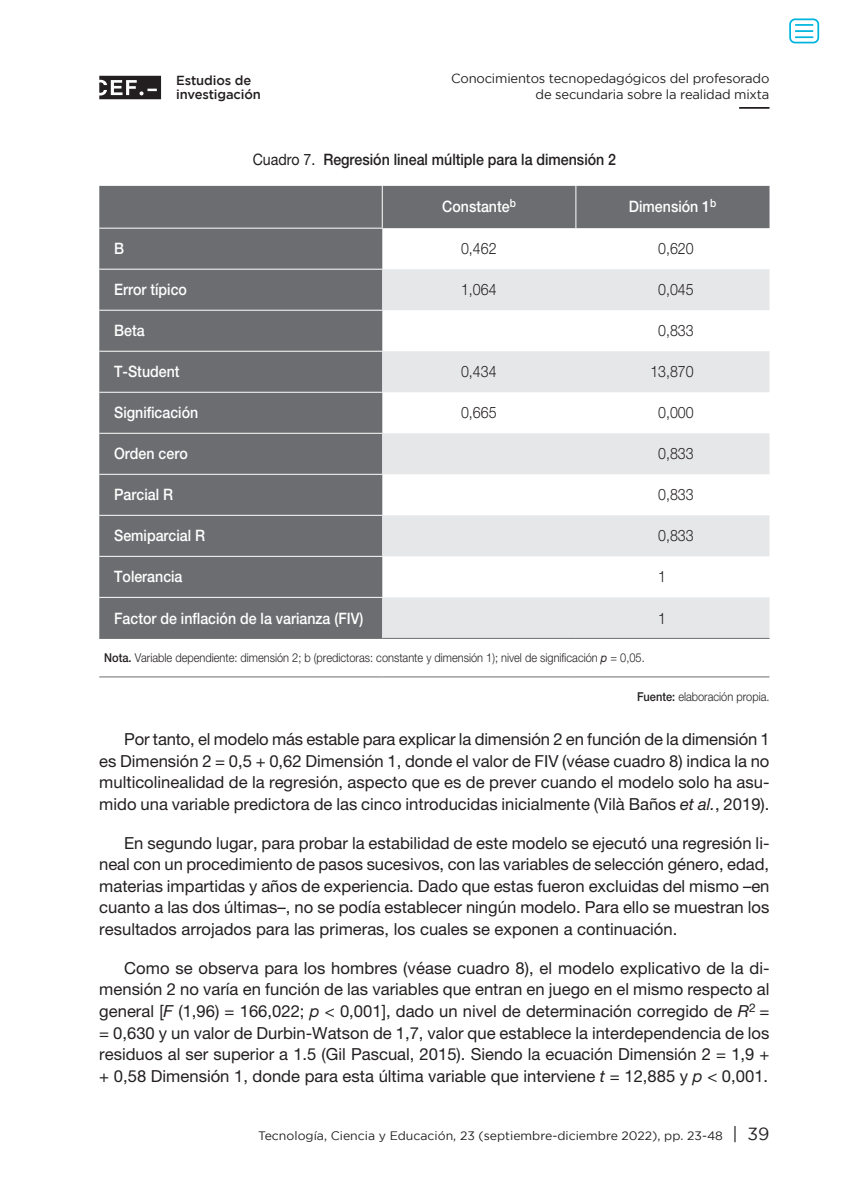
<style>
.page{position:relative;width:844px;height:1191px;background:#fff}
.page>*{position:absolute;margin:0;border:0;box-sizing:border-box;transform-origin:0 0}
.texto_normal{font:16.62px/21.5px "Helvetica Neue LT Std";color:#231f20;text-align:justify}
.texto_normal__espaci{font:16.62px/21.5px "Helvetica Neue LT Std";color:#231f20;text-align:justify}
.Cabeceras_tablas_y_g{font:500 15.75px "Helvetica Neue LT Std";color:#fff;scale:.9 1}
.Tablas_y_gráficos{font:300 15.75px "Helvetica Neue LT Std";color:#231f20;scale:.9 1}
.Tablas_título{font:500 15.75px "Helvetica Neue LT Std";color:#231f20;scale:.9 1}
.t1{font:13.12px/16.6px "Gotham";letter-spacing:-.015em;color:#231f20;text-align:right}
.t2{font:500 13.12px/14.2px "Gotham";letter-spacing:-.01em;color:#231f20}
.nota_Tablas{font:300 12.25px "Helvetica Neue LT Std";color:#231f20;scale:.9 1}
.t3{font:12.25px "Gotham";color:#231f20}
.Fuente_tablas_y_graf{font:300 12.25px "Helvetica Neue LT Std";color:#231f20;scale:.9 1}
.s1{font-weight:400}
.s2{font-weight:500}
.s3{font-weight:400;font-style:italic}
.s4{font-style:italic}
.s5{font-size:17.5px}
</style>
<div class="page">
<svg style="left:99px;top:76px;width:62px;height:23px"></svg>
<hr style="left:739px;top:107px;width:30px;height:2px;background:#231f20">
<svg style="left:99px;top:186px;width:670px;height:452px;background:#7b7c7f"></svg>
<svg style="left:382px;top:269px;width:387px;height:369px;fill:#e6e7e9"></svg>
<svg style="left:99px;top:677px;width:670px;height:1px"></svg>
<hr style="left:382px;top:186px;width:1px;height:42px;background:#fff">
<hr style="left:575px;top:186px;width:1px;height:42px;background:#fff">
<hr style="left:99px;top:228px;width:283px;height:1px;background:#fff">
<hr style="left:99px;top:269px;width:283px;height:1px;background:#fff">
<hr style="left:99px;top:310px;width:283px;height:1px;background:#fff">
<hr style="left:99px;top:351px;width:283px;height:1px;background:#fff">
<hr style="left:99px;top:392px;width:283px;height:1px;background:#fff">
<hr style="left:99px;top:433px;width:283px;height:1px;background:#fff">
<hr style="left:99px;top:474px;width:283px;height:1px;background:#fff">
<hr style="left:99px;top:515px;width:283px;height:1px;background:#fff">
<hr style="left:99px;top:556px;width:283px;height:1px;background:#fff">
<hr style="left:99px;top:597px;width:283px;height:1px;background:#fff">
<hr style="left:99px;top:638px;width:283px;height:1px;background:#6c6d70">
<hr style="left:382px;top:638px;width:193px;height:1px;background:#6c6d70">
<hr style="left:575px;top:638px;width:194px;height:1px;background:#6c6d70">
<hr style="left:99px;top:676px;width:283px;height:1px;background:#6c6d70">
<hr style="left:382px;top:676px;width:193px;height:1px;background:#6c6d70">
<hr style="left:575px;top:676px;width:194px;height:1px;background:#6c6d70">
<div style="left:789px;top:18px;width:30px;height:25px;border:2px solid #00b6de;border-radius:5px"></div>
<svg style="left:795px;top:24px;width:18px;height:14px"></svg>
<p class="t2" style="left:176px;top:73px;width:86px">Estudios de investigación</p>
<p class="t1" style="left:451px;top:69px;width:320px">Conocimientos tecnopedagógicos del profesorado de secundaria sobre la realidad mixta</p>
<p class="Tablas_título" style="left:252px;top:150px;width:405px"><span class="s1">Cuadro 7.</span> Regresión lineal múltiple para la dimensión 2</p>
<p class="Cabeceras_tablas_y_g" style="left:442px;top:197px;width:83px">Constante<sup>b</sup></p>
<p class="Cabeceras_tablas_y_g" style="left:628px;top:197px;width:99px">Dimensión 1<sup>b</sup></p>
<p class="Cabeceras_tablas_y_g" style="left:114px;top:239px;width:13px">B</p>
<p class="Tablas_y_gráficos" style="left:461px;top:239px;width:41px">0,462</p>
<p class="Tablas_y_gráficos" style="left:658px;top:239px;width:41px">0,620</p>
<p class="Cabeceras_tablas_y_g" style="left:114px;top:280px;width:82px">Error típico</p>
<p class="Tablas_y_gráficos" style="left:461px;top:280px;width:41px">1,064</p>
<p class="Tablas_y_gráficos" style="left:658px;top:280px;width:41px">0,045</p>
<p class="Cabeceras_tablas_y_g" style="left:114px;top:321px;width:35px">Beta</p>
<p class="Tablas_y_gráficos" style="left:658px;top:321px;width:41px">0,833</p>
<p class="Cabeceras_tablas_y_g" style="left:114px;top:362px;width:74px">T-Student</p>
<p class="Tablas_y_gráficos" style="left:461px;top:362px;width:41px">0,434</p>
<p class="Tablas_y_gráficos" style="left:650px;top:362px;width:50px">13,870</p>
<p class="Cabeceras_tablas_y_g" style="left:114px;top:403px;width:95px">Significación</p>
<p class="Tablas_y_gráficos" style="left:461px;top:403px;width:41px">0,665</p>
<p class="Tablas_y_gráficos" style="left:658px;top:403px;width:41px">0,000</p>
<p class="Cabeceras_tablas_y_g" style="left:114px;top:444px;width:83px">Orden cero</p>
<p class="Tablas_y_gráficos" style="left:658px;top:444px;width:41px">0,833</p>
<p class="Cabeceras_tablas_y_g" style="left:114px;top:485px;width:67px">Parcial R</p>
<p class="Tablas_y_gráficos" style="left:658px;top:485px;width:41px">0,833</p>
<p class="Cabeceras_tablas_y_g" style="left:114px;top:526px;width:102px">Semiparcial R</p>
<p class="Tablas_y_gráficos" style="left:658px;top:526px;width:41px">0,833</p>
<p class="Cabeceras_tablas_y_g" style="left:114px;top:567px;width:77px">Tolerancia</p>
<p class="Tablas_y_gráficos" style="left:658px;top:567px;width:10px">1</p>
<p class="Cabeceras_tablas_y_g" style="left:114px;top:608px;width:278px">Factor de inflación de la varianza (FIV)</p>
<p class="Tablas_y_gráficos" style="left:658px;top:608px;width:10px">1</p>
<p class="nota_Tablas" style="left:104px;top:650px;width:602px"><span class="s2">Nota.</span> Variable dependiente: dimensión 2; b (predictoras: constante y dimensión 1); nivel de significación <span class="s3">p</span> = 0,05.</p>
<p class="Fuente_tablas_y_graf" style="left:637px;top:688px;width:149px"><span class="s2">Fuente:</span> elaboración propia.</p>
<p class="texto_normal__espaci" style="left:99px;top:728px;width:672px;text-indent:25px">Por tanto, el modelo más estable para explicar la dimensión 2 en función de la dimensión 1 es Dimensión 2 = 0,5 + 0,62 Dimensión 1, donde el valor de FIV (véase cuadro 8) indica la no multicolinealidad de la regresión, aspecto que es de prever cuando el modelo solo ha asu&shy;mido una variable predictora de las cinco introducidas inicialmente (Vilà Baños <span class="s4">et al.</span>, 2019).</p>
<p class="texto_normal" style="left:99px;top:831px;width:671px;text-indent:25px">En segundo lugar, para probar la estabilidad de este modelo se ejecutó una regresión li&shy;neal con un procedimiento de pasos sucesivos, con las variables de selección género, edad, materias impartidas y años de experiencia. Dado que estas fueron excluidas del mismo –en cuanto a las dos últimas–, no se podía establecer ningún modelo. Para ello se muestran los resultados arrojados para las primeras, los cuales se exponen a continuación.</p>
<p class="texto_normal" style="left:99px;top:957px;width:671px;text-indent:25px">Como se observa para los hombres (véase cuadro 8), el modelo explicativo de la di&shy;mensión 2 no varía en función de las variables que entran en juego en el mismo respecto al general [<span class="s4">F</span> (1,96) = 166,022; <span class="s4">p</span> &lt; 0,001], dado un nivel de determinación corregido de <span class="s4">R</span><sup>2</sup> = = 0,630 y un valor de Durbin-Watson de 1,7, valor que establece la interdependencia de los residuos al ser superior a 1.5 (Gil Pascual, 2015). Siendo la ecuación Dimensión 2 = 1,9 + + 0,58 Dimensión 1, donde para esta última variable que interviene <span class="s4">t</span> = 12,885 y <span class="s4">p</span> &lt; 0,001.</p>
<p class="t3" style="left:258px;top:1128px;width:512px">Tecnología, Ciencia y Educación, 23 (septiembre-diciembre 2022), pp. 23-48 <span class="s5">| 39</span></p>
</div>
